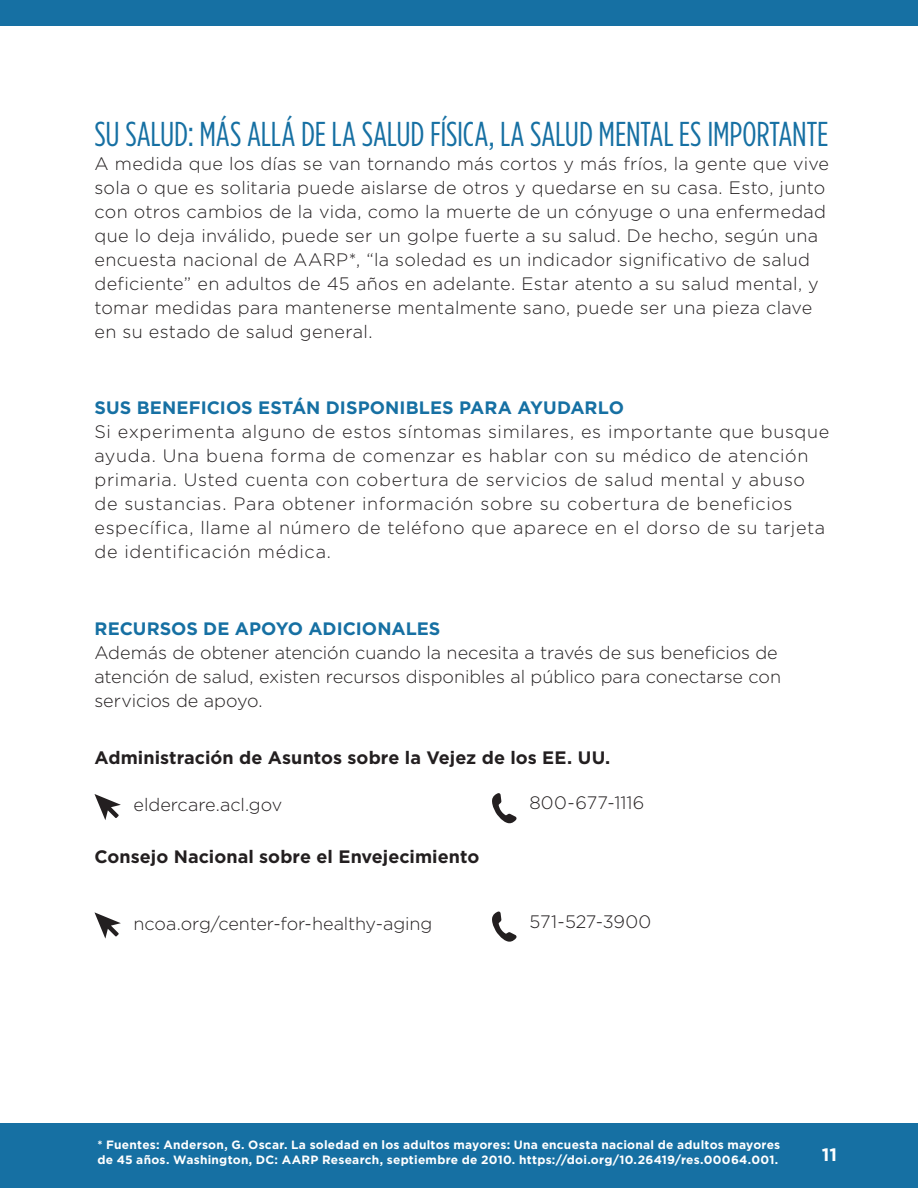
<style>
.page{position:relative;width:918px;height:1188px;background:#fff}
.page>*{position:absolute;margin:0;border:0;box-sizing:border-box;transform-origin:0 0}
.t1{font:34.5px "Gotham Condensed";letter-spacing:-.005em;color:#1670a3}
.t2{font:300 18px/24px "Gotham";letter-spacing:.02em;color:#231f20}
.t3{font:300 18px/24px "Gotham";letter-spacing:-.005em;color:#231f20}
.t4{font:700 18px "Gotham";color:#231f20}
.t5{font:700 18px "Gotham";color:#1670a3}
.t6{font:300 18px "Gotham";color:#231f20}
.t7{font:700 18px "Gotham";color:#fff}
.Bullets{font:700 12px/15px "Gotham";letter-spacing:.02em;color:#fff}
</style>
<div class="page">
<div style="left:0;top:0;width:918px;height:26px;background:#1670a3"></div>
<div style="left:0;top:1123px;width:918px;height:65px;background:#1670a3"></div>
<svg style="left:492px;top:793px;width:25px;height:30px"></svg>
<svg style="left:94px;top:794px;width:27px;height:26px"></svg>
<svg style="left:492px;top:911px;width:25px;height:31px"></svg>
<svg style="left:94px;top:912px;width:27px;height:27px"></svg>
<p class="t1" style="left:94px;top:115px;width:735px">SU SALUD: MÁS ALLÁ DE LA SALUD FÍSICA, LA SALUD MENTAL ES IMPORTANTE</p>
<p class="t2" style="left:94px;top:151px;width:736px">A medida que los días se van tornando más cortos y más fríos, la gente que vive sola o que es solitaria puede aislarse de otros y quedarse en su casa. Esto, junto con otros cambios de la vida, como la muerte de un cónyuge o una enfermedad que lo deja inválido, puede ser un golpe fuerte a su salud. De hecho, según una encuesta nacional de AARP*, “la soledad es un indicador significativo de salud deficiente” en adultos de 45 años en adelante. Estar atento a su salud mental, y tomar medidas para mantenerse mentalmente sano, puede ser una pieza clave en su estado de salud general.</p>
<p class="t5" style="left:94px;top:398px;width:531px">SUS BENEFICIOS ESTÁN DISPONIBLES PARA AYUDARLO</p>
<p class="t2" style="left:94px;top:420px;width:736px">Si experimenta alguno de estos síntomas similares, es importante que busque ayuda. Una buena forma de comenzar es hablar con su médico de atención primaria. Usted cuenta con cobertura de servicios de salud mental y abuso de sustancias. Para obtener información sobre su cobertura de beneficios específica, llame al número de teléfono que aparece en el dorso de su tarjeta de identificación médica.</p>
<p class="t5" style="left:94px;top:618px;width:348px">RECURSOS DE APOYO ADICIONALES</p>
<p class="t3" style="left:94px;top:640px;width:688px">Además de obtener atención cuando la necesita a través de sus beneficios de atención de salud, existen recursos disponibles al público para conectarse con servicios de apoyo.</p>
<p class="t4" style="left:94px;top:747px;width:517px">Administración de Asuntos sobre la Vejez de los EE. UU.</p>
<p class="t6" style="left:134px;top:795px;width:150px">eldercare.acl.gov</p>
<p class="t2" style="left:529px;top:791px;width:116px">800- 677-1116</p>
<p class="t4" style="left:94px;top:846px;width:386px">Consejo Nacional sobre el Envejecimiento</p>
<p class="t3" style="left:134px;top:911px;width:300px">ncoa.org/center-for-healthy-aging</p>
<p class="t3" style="left:529px;top:909px;width:123px">571-527-3900</p>
<p class="Bullets" style="left:98px;top:1137px;width:684px">* Fuentes: Anderson, G. Oscar. La soledad en los adultos mayores: Una encuesta nacional de adultos mayores de 45 años. Washington, DC: AARP Research, septiembre de 2010. https://doi.org/10.26419/res.00064.001.</p>
<p class="t7" style="left:822px;top:1144px;width:17px">11</p>
</div>
